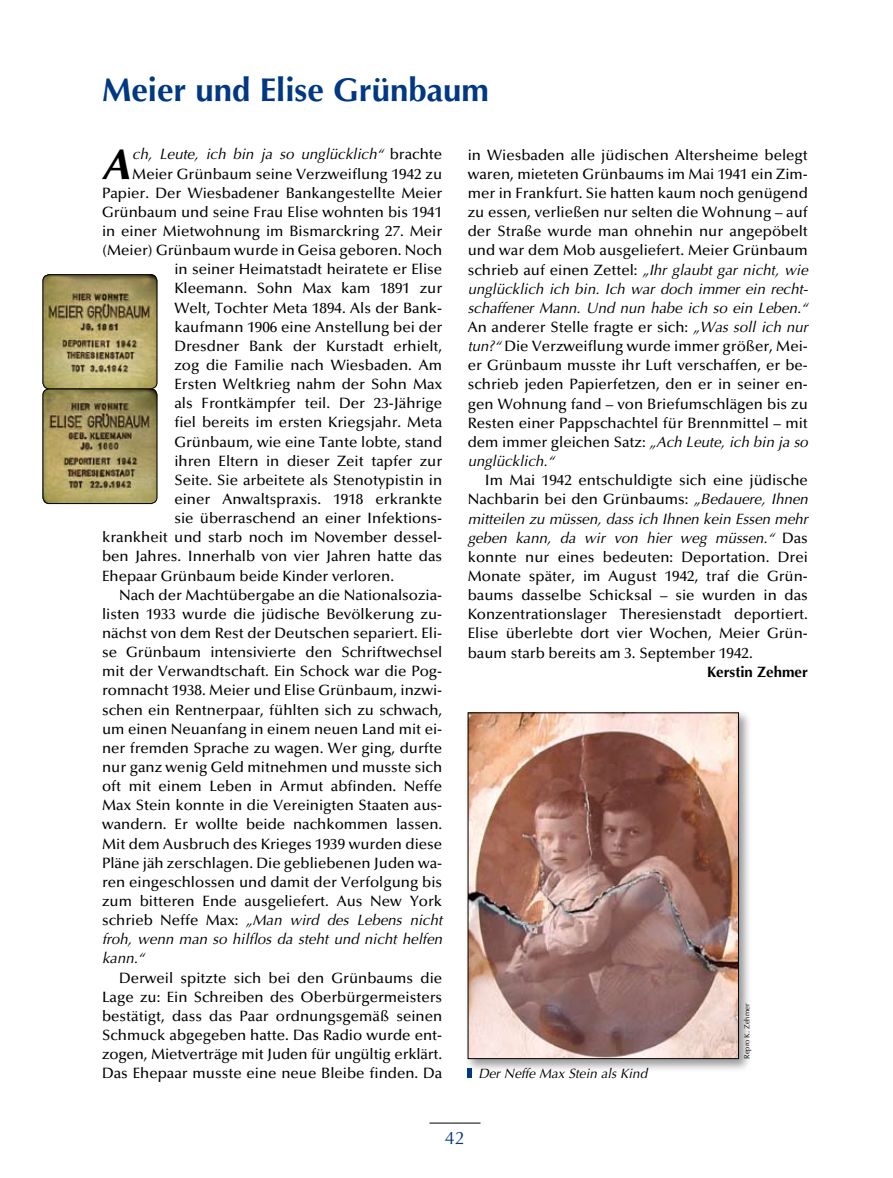
<style>
.page{position:relative;width:893px;height:1178px;background:#fff}
.page>*{position:absolute;margin:0;border:0;box-sizing:border-box;transform-origin:0 0}
.t1{font:italic 700 42.9px "Optima";color:#000}
.t2{font:700 33px "Optima";color:#003882}
.t3{font:18px "Optima";color:#003882}
.t4{font:500 15px/19.2px "Optima";color:#000;text-align:justify}
.t5{font:italic 15px "Optima";color:#000}
.t6{font:700 15px "Optima";color:#000}
.t7{font:italic 13.5px "Optima";color:#000}
.t8{font:7.5px "Optima";color:#000}
.s1{font-weight:500;font-style:normal}
.s2{font-weight:400;font-style:italic}
</style>
<div class="page">
<hr style="left:429px;top:1123px;width:51px;height:1px;background:#000">
<svg style="left:468px;top:1072px;width:4px;height:6px"></svg>
<img style="left:43px;top:274px;width:114px;height:230px">
<div style="left:43px;top:388px;width:114px;height:116px;border:1px solid #000;border-radius:6px"></div>
<svg style="left:43px;top:275px;width:114px;height:114px;background:#a59863"></svg>
<div style="left:43px;top:274px;width:114px;height:115px;border:1px solid #000;border-radius:6px"></div>
<div style="left:464px;top:709px;width:288px;height:363px;background:#000;opacity:.4"></div>
<img style="left:470px;top:714px;width:267px;height:343px">
<div style="left:468px;top:712px;width:271px;height:347px;border:1px solid #000"></div>
<h2 class="t2" style="left:102px;top:70px;width:388px">Meier und Elise Grünbaum</h2>
<h1 class="t1" style="left:101px;top:139px;width:30px">A</h1>
<p class="t5" style="left:132px;top:146px;width:311px">ch, Leute, ich bin ja so unglücklich“ <span class="s1">brachte</span></p>
<p class="t4" style="left:132px;top:164px;width:311px">Meier Grünbaum seine Verzweiflung 1942 zu</p>
<p class="t4" style="left:102px;top:183px;width:342px">Papier. Der Wiesbadener Bankangestellte Meier</p>
<p class="t4" style="left:102px;top:203px;width:342px">Grünbaum und seine Frau Elise wohnten bis 1941</p>
<p class="t4" style="left:102px;top:222px;width:342px">in einer Mietwohnung im Bismarckring 27. Meir</p>
<p class="t4" style="left:102px;top:241px;width:342px">(Meier) Grünbaum wurde in Geisa geboren. Noch</p>
<p class="t4" style="left:174px;top:260px;width:269px">in seiner Heimatstadt heiratete er Elise</p>
<p class="t4" style="left:174px;top:279px;width:269px">Kleemann. Sohn Max kam 1891 zur</p>
<p class="t4" style="left:174px;top:298px;width:269px">Welt, Tochter Meta 1894. Als der Bank-</p>
<p class="t4" style="left:174px;top:317px;width:269px">kaufmann 1906 eine Anstellung bei der</p>
<p class="t4" style="left:174px;top:337px;width:269px">Dresdner Bank der Kurstadt erhielt,</p>
<p class="t4" style="left:174px;top:356px;width:269px">zog die Familie nach Wiesbaden. Am</p>
<p class="t4" style="left:174px;top:375px;width:269px">Ersten Weltkrieg nahm der Sohn Max</p>
<p class="t4" style="left:174px;top:394px;width:269px">als Frontkämpfer teil. Der 23-Jährige</p>
<p class="t4" style="left:174px;top:413px;width:269px">fiel bereits im ersten Kriegsjahr. Meta</p>
<p class="t4" style="left:174px;top:432px;width:269px">Grünbaum, wie eine Tante lobte, stand</p>
<p class="t4" style="left:174px;top:451px;width:269px">ihren Eltern in dieser Zeit tapfer zur</p>
<p class="t4" style="left:174px;top:471px;width:269px">Seite. Sie arbeitete als Stenotypistin in</p>
<p class="t4" style="left:174px;top:490px;width:269px">einer Anwaltspraxis. 1918 erkrankte</p>
<p class="t4" style="left:174px;top:509px;width:269px">sie überraschend an einer Infektions-</p>
<p class="t4" style="left:102px;top:528px;width:342px">krankheit und starb noch im November dessel-</p>
<p class="t4" style="left:102px;top:547px;width:342px">ben Jahres. Innerhalb von vier Jahren hatte das</p>
<p class="t4" style="left:102px;top:566px;width:294px">Ehepaar Grünbaum beide Kinder verloren.</p>
<p class="t4" style="left:119px;top:585px;width:325px">Nach der Machtübergabe an die Nationalsozia-</p>
<p class="t4" style="left:102px;top:605px;width:342px">listen 1933 wurde die jüdische Bevölkerung zu-</p>
<p class="t4" style="left:102px;top:624px;width:342px">nächst von dem Rest der Deutschen separiert. Eli-</p>
<p class="t4" style="left:102px;top:643px;width:342px">se Grünbaum intensivierte den Schriftwechsel</p>
<p class="t4" style="left:102px;top:662px;width:342px">mit der Verwandtschaft. Ein Schock war die Pog-</p>
<p class="t4" style="left:102px;top:681px;width:342px">romnacht 1938. Meier und Elise Grünbaum, inzwi-</p>
<p class="t4" style="left:102px;top:700px;width:342px">schen ein Rentnerpaar, fühlten sich zu schwach,</p>
<p class="t4" style="left:102px;top:719px;width:342px">um einen Neuanfang in einem neuen Land mit ei-</p>
<p class="t4" style="left:102px;top:739px;width:342px">ner fremden Sprache zu wagen. Wer ging, durfte</p>
<p class="t4" style="left:102px;top:758px;width:342px">nur ganz wenig Geld mitnehmen und musste sich</p>
<p class="t4" style="left:102px;top:777px;width:342px">oft mit einem Leben in Armut abfinden. Neffe</p>
<p class="t4" style="left:102px;top:796px;width:342px">Max Stein konnte in die Vereinigten Staaten aus-</p>
<p class="t4" style="left:102px;top:815px;width:342px">wandern. Er wollte beide nachkommen lassen.</p>
<p class="t4" style="left:102px;top:834px;width:342px">Mit dem Ausbruch des Krieges 1939 wurden diese</p>
<p class="t4" style="left:102px;top:853px;width:342px">Pläne jäh zerschlagen. Die gebliebenen Juden wa-</p>
<p class="t4" style="left:102px;top:873px;width:342px">ren eingeschlossen und damit der Verfolgung bis</p>
<p class="t4" style="left:102px;top:892px;width:342px">zum bitteren Ende ausgeliefert. Aus New York</p>
<p class="t5" style="left:102px;top:911px;width:342px"><span class="s1">schrieb Neffe Max:</span> „Man wird des Lebens nicht</p>
<p class="t5" style="left:102px;top:930px;width:342px">froh, wenn man so hilflos da steht und nicht helfen</p>
<p class="t5" style="left:102px;top:950px;width:44px">kann.“</p>
<p class="t4" style="left:102px;top:968px;width:342px;text-indent:17px">Derweil spitzte sich bei den Grünbaums die Lage zu: Ein Schreiben des Oberbürgermeisters bestätigt, dass das Paar ordnungsgemäß seinen Schmuck abgegeben hatte. Das Radio wurde ent&shy;zogen, Mietverträge mit Juden für ungültig erklärt.<br>Das Ehepaar musste eine neue Bleibe finden. Da</p>
<p class="t4" style="left:468px;top:146px;width:342px">in Wiesbaden alle jüdischen Altersheime belegt waren, mieteten Grünbaums im Mai 1941 ein Zim&shy;mer in Frankfurt. Sie hatten kaum noch genügend zu essen, verließen nur selten die Wohnung – auf der Straße wurde man ohnehin nur angepöbelt und war dem Mob ausgeliefert. Meier Grünbaum schrieb auf einen Zettel: <span class="s2">„Ihr glaubt gar nicht, wie unglücklich ich bin. Ich war doch immer ein recht&shy;schaffener Mann. Und nun habe ich so ein Leben.“ </span>An anderer Stelle fragte er sich: <span class="s2">„Was soll ich nur tun?“</span> Die Verzweiflung wurde immer größer, Mei&shy;er Grünbaum musste ihr Luft verschaffen, er be&shy;schrieb jeden Papierfetzen, den er in seiner en&shy;gen Wohnung fand – von Briefumschlägen bis zu Resten einer Pappschachtel für Brennmittel – mit dem immer gleichen Satz: <span class="s2">„Ach Leute, ich bin ja so unglücklich.“</span></p>
<p class="t4" style="left:468px;top:471px;width:342px;text-indent:17px">Im Mai 1942 entschuldigte sich eine jüdische Nachbarin bei den Grünbaums: <span class="s2">„Bedauere, Ihnen mitteilen zu müssen, dass ich Ihnen kein Essen mehr geben kann, da wir von hier weg müssen.“</span> Das konnte nur eines bedeuten: Deportation. Drei Monate später, im August 1942, traf die Grün&shy;baums dasselbe Schicksal – sie wurden in das Konzentrationslager Theresienstadt deportiert.<br>Elise überlebte dort vier Wochen, Meier Grün&shy;baum starb bereits am 3. September 1942.</p>
<p class="t6" style="left:707px;top:663px;width:102px">Kerstin Zehmer</p>
<p class="t7" style="left:478px;top:1065px;width:170px">Der Neffe Max Stein als Kind</p>
<p class="t8" style="left:743px;top:1059px;width:57px;rotate:-90deg">Repro K. Zehmer</p>
<p class="t3" style="left:445px;top:1128px;width:22px">42</p>
</div>
